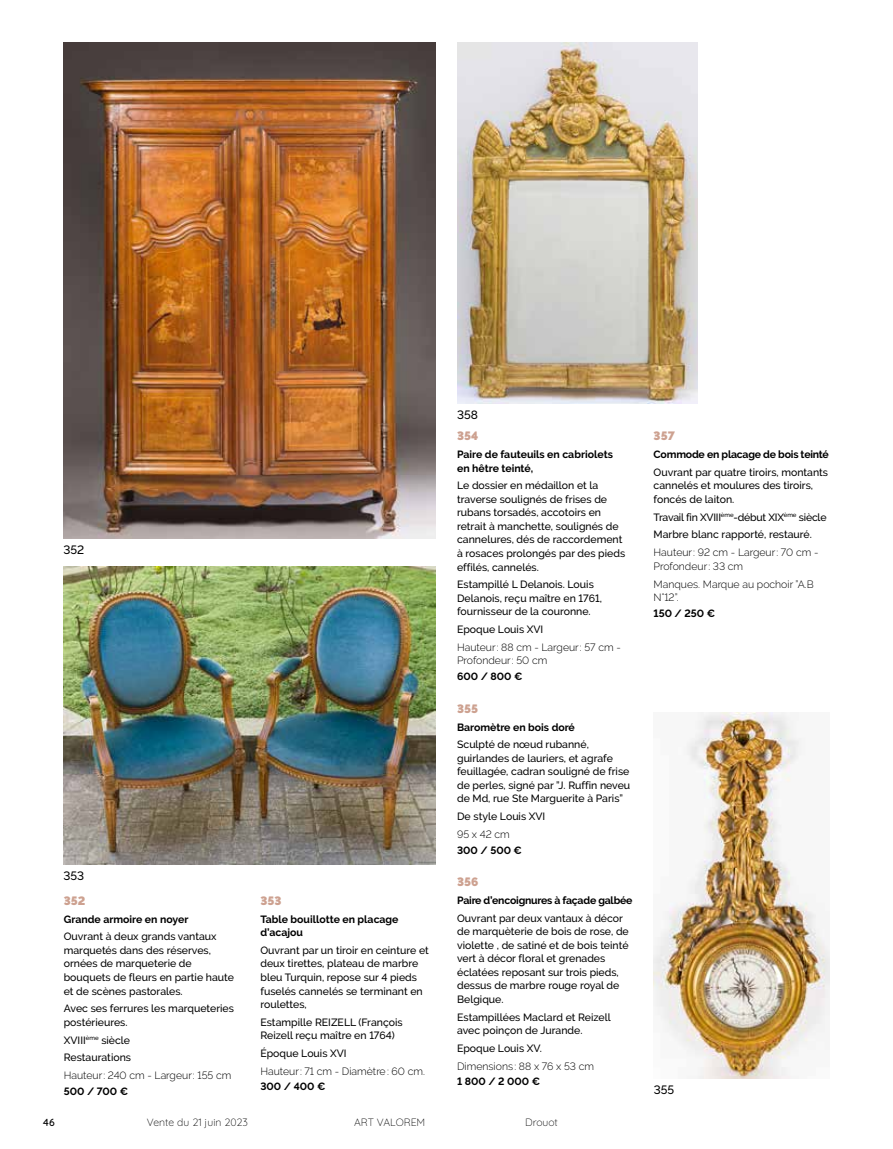
<style>
.page{position:relative;width:893px;height:1149px;background:#fff}
.page>*{position:absolute;margin:0;border:0;box-sizing:border-box;transform-origin:0 0}
.t1{font:900 12px "Raleway";color:#cda190}
.t2{font:500 12px "Raleway";color:#000}
.t3{font:500 10.5px/13.5px "Raleway";color:#000}
.t4{font:300 10.5px/13.5px "Raleway";color:#000}
.t5{font:700 10.5px/13.5px "Raleway";color:#000}
.t6{font:700 10.5px "Raleway";letter-spacing:-.02em;color:#000}
.t7{font:300 10.5px "Quicksand";color:#000}
.t8{font:500 10.5px "Quicksand";color:#000}
</style>
<div class="page">
<img style="left:654px;top:712px;width:175px;height:366px">
<img style="left:457px;top:43px;width:241px;height:360px">
<img style="left:64px;top:43px;width:372px;height:495px">
<img style="left:64px;top:566px;width:372px;height:298px">
<p class="t2" style="left:64px;top:542px;width:22px">352</p>
<p class="t2" style="left:63px;top:868px;width:22px">353</p>
<p class="t1" style="left:64px;top:893px;width:23px">352</p>
<p class="t5" style="left:64px;top:912px;width:126px">Grande armoire en noyer</p>
<p class="t3" style="left:64px;top:929px;width:172px">Ouvrant à deux grands vantaux marquetés dans des réserves, ornées de marqueterie de bouquets de fleurs en partie haute et de scènes pastorales.</p>
<p class="t3" style="left:64px;top:1001px;width:172px">Avec ses ferrures les marqueteries postérieures.</p>
<p class="t3" style="left:64px;top:1030px;width:69px;line-height:17.7px">XVIII<sup>ème</sup> siècle<br>Restaurations</p>
<p class="t4" style="left:64px;top:1068px;width:169px">Hauteur: 240 cm - Largeur: 155 cm</p>
<p class="t5" style="left:64px;top:1083px;width:66px">500 / 700 €</p>
<p class="t1" style="left:260px;top:893px;width:23px">353</p>
<p class="t5" style="left:260px;top:912px;width:140px">Table bouillotte en placage d’acajou</p>
<p class="t3" style="left:260px;top:943px;width:170px">Ouvrant par un tiroir en ceinture et deux tirettes, plateau de marbre bleu Turquin, repose sur 4 pieds fuselés cannelés se terminant en roulettes,</p>
<p class="t3" style="left:260px;top:1014px;width:144px">Estampille REIZELL (François<br>Reizell reçu maître en 1764)</p>
<p class="t3" style="left:260px;top:1046px;width:88px">Époque Louis XVI</p>
<p class="t4" style="left:260px;top:1063px;width:166px">Hauteur: 71 cm - Diamètre: 60 cm.</p>
<p class="t5" style="left:260px;top:1079px;width:67px">300 / 400 €</p>
<p class="t2" style="left:457px;top:408px;width:22px">358</p>
<p class="t1" style="left:457px;top:429px;width:23px">354</p>
<p class="t5" style="left:457px;top:447px;width:157px">Paire de fauteuils en cabriolets en hêtre teinté,</p>
<p class="t3" style="left:457px;top:479px;width:170px">Le dossier en médaillon et la traverse soulignés de frises de rubans torsadés, accotoirs en retrait à manchette, soulignés de cannelures, dés de raccordement à rosaces prolongés par des pieds effilés, cannelés.</p>
<p class="t3" style="left:457px;top:577px;width:146px">Estampillé L Delanois. Louis<br>Delanois, reçu maître en 1761, fournisseur de la couronne.</p>
<p class="t3" style="left:457px;top:622px;width:88px">Epoque Louis XVI</p>
<p class="t4" style="left:457px;top:640px;width:165px">Hauteur: 88 cm - Largeur: 57 cm -<br>Profondeur: 50 cm</p>
<p class="t5" style="left:457px;top:669px;width:67px">600 / 800 €</p>
<p class="t1" style="left:457px;top:701px;width:22px">355</p>
<p class="t5" style="left:457px;top:719px;width:119px">Baromètre en bois doré</p>
<p class="t3" style="left:457px;top:737px;width:175px">Sculpté de nœud rubanné, guirlandes de lauriers, et agrafe feuillagée, cadran souligné de frise de perles, signé par ”J. Ruffin neveu de Md, rue Ste Marguerite à Paris”</p>
<p class="t3" style="left:457px;top:809px;width:90px">De style Louis XVI</p>
<p class="t4" style="left:457px;top:827px;width:54px">95 x 42 cm</p>
<p class="t5" style="left:457px;top:842px;width:66px">300 / 500 €</p>
<p class="t1" style="left:457px;top:874px;width:23px">356</p>
<p class="t6" style="left:457px;top:894px;width:177px">Paire d’encoignures à façade galbée</p>
<p class="t3" style="left:457px;top:911px;width:173px">Ouvrant par deux vantaux à décor de marquèterie de bois de rose, de violette , de satiné et de bois teinté vert à décor floral et grenades éclatées reposant sur trois pieds, dessus de marbre rouge royal de<br>Belgique.</p>
<p class="t3" style="left:457px;top:1009px;width:155px">Estampillées Maclard et Reizell avec poinçon de Jurande.</p>
<p class="t3" style="left:457px;top:1041px;width:86px">Epoque Louis XV.</p>
<p class="t4" style="left:457px;top:1058px;width:138px">Dimensions : 88 x 76 x 53 cm</p>
<p class="t5" style="left:457px;top:1074px;width:84px">1 800 / 2 000 €</p>
<p class="t8" style="left:43px;top:1113px;width:14px">46</p>
<p class="t7" style="left:147px;top:1113px;width:103px">Vente du 21 juin 2023</p>
<p class="t7" style="left:354px;top:1113px;width:73px">ART VALOREM</p>
<p class="t7" style="left:525px;top:1113px;width:34px">Drouot</p>
<p class="t1" style="left:654px;top:429px;width:23px">357</p>
<p class="t6" style="left:654px;top:448px;width:177px">Commode en placage de bois teinté</p>
<p class="t3" style="left:654px;top:465px;width:176px">Ouvrant par quatre tiroirs, montants cannelés et moulures des tiroirs, foncés de laiton.</p>
<p class="t3" style="left:654px;top:508px;width:174px;line-height:17.7px">Travail fin XVIII<sup>ème</sup>-début XIX<sup>ème</sup> siècle<br>Marbre blanc rapporté, restauré.</p>
<p class="t4" style="left:654px;top:545px;width:166px">Hauteur: 92 cm - Largeur: 70 cm -<br>Profondeur: 33 cm</p>
<p class="t4" style="left:654px;top:577px;width:161px">Manques. Marque au pochoir ”A.B<br>N°12”.</p>
<p class="t5" style="left:654px;top:606px;width:63px">150 / 250 €</p>
<p class="t2" style="left:654px;top:1082px;width:22px">355</p>
</div>
